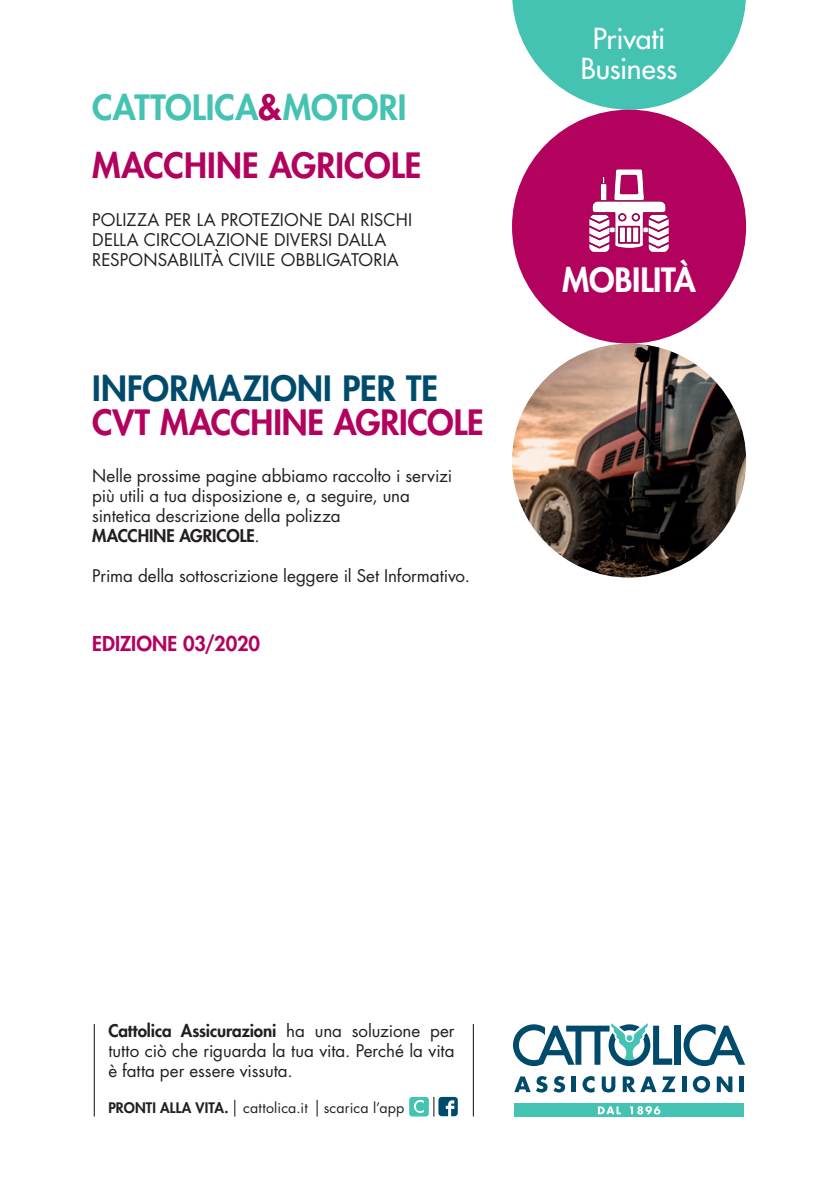
<style>
.page{position:relative;width:840px;height:1191px;background:#fff}
.page>*{position:absolute;margin:0;border:0;box-sizing:border-box;transform-origin:0 0}
.t1{font:800 34px "Futura Std";letter-spacing:-.005em;color:#b3025e}
.t2{font:800 34px "Futura Std";letter-spacing:.005em;color:#004b6c}
.t3{font:800 34px "Futura Std";color:#44c2b2}
.t4{font:800 32.6px "Futura Std";letter-spacing:-.01em;color:#fff}
.t5{font:500 28.4px/30px "Futura Std";letter-spacing:-.005em;color:#fff;text-align:center}
.t6{font:800 20px "Futura Std";letter-spacing:-.005em;color:#b3025e}
.t7{font:17px/20px "Futura Std";color:#231f20}
.t8{font:14.2px "Futura Std";letter-spacing:.015em;color:#231f20}
.s1{color:#b3025e}
.s2{font-weight:800}
</style>
<div class="page">
<svg style="left:512px;top:0;width:233px;height:110px"></svg>
<hr style="left:94px;top:1024px;width:1px;height:92px;background:#231f20">
<svg style="left:234px;top:1099px;width:1px;height:17px"></svg>
<svg style="left:316px;top:1099px;width:1px;height:17px"></svg>
<hr style="left:472px;top:1024px;width:1px;height:92px;background:#231f20">
<svg style="left:514px;top:1076px;width:33px;height:16px"></svg>
<svg style="left:553px;top:1076px;width:11px;height:16px"></svg>
<hr style="left:571px;top:1076px;width:4px;height:16px;background:#004b6c">
<svg style="left:582px;top:1076px;width:12px;height:16px"></svg>
<svg style="left:601px;top:1076px;width:14px;height:16px"></svg>
<svg style="left:622px;top:1076px;width:53px;height:16px"></svg>
<svg style="left:682px;top:1076px;width:3px;height:16px"></svg>
<svg style="left:692px;top:1076px;width:17px;height:16px"></svg>
<svg style="left:716px;top:1076px;width:16px;height:16px"></svg>
<hr style="left:739px;top:1076px;width:4px;height:16px;background:#004b6c">
<div style="left:674px;top:1025px;width:6px;height:39px;background:#004b6c"></div>
<svg style="left:513px;top:1023px;width:158px;height:43px"></svg>
<svg style="left:683px;top:1024px;width:61px;height:42px"></svg>
<div style="left:514px;top:1103px;width:229px;height:13px;background:#44c2b2"></div>
<svg style="left:629px;top:1106px;width:31px;height:8px"></svg>
<svg style="left:597px;top:1106px;width:23px;height:8px"></svg>
<div style="left:511px;top:110px;width:234px;height:233px;background:#b3025e;border-radius:50%"></div>
<svg style="left:409px;top:1096px;width:48px;height:20px"></svg>
<img style="left:511px;top:343px;width:234px;height:234px;border-radius:117px">
<img style="left:589px;top:169px;width:80px;height:83px">
<h1 class="t3" style="left:92px;top:86px;width:315px">CATTOLICA<span class="s1">&amp;</span>MOTORI</h1>
<h1 class="t1" style="left:92px;top:144px;width:330px">MACCHINE AGRICOLE</h1>
<p class="t7" style="left:92px;top:209px;width:321px">POLIZZA PER LA PROTEZIONE DAI RISCHI<br>DELLA CIRCOLAZIONE DIVERSI DALLA<br>RESPONSABILITÀ CIVILE OBBLIGATORIA</p>
<h1 class="t2" style="left:92px;top:367px;width:347px">INFORMAZIONI PER TE</h1>
<h1 class="t1" style="left:92px;top:401px;width:393px">CVT MACCHINE AGRICOLE</h1>
<p class="t7" style="left:92px;top:466px;width:361px">Nelle prossime pagine abbiamo raccolto i servizi più utili a tua disposizione e, a seguire, una sintetica descrizione della polizza<br><span class="s2">MACCHINE AGRICOLE</span>.</p>
<p class="t7" style="left:92px;top:566px;width:379px">Prima della sottoscrizione leggere il Set Informativo.</p>
<p class="t6" style="left:92px;top:631px;width:169px">EDIZIONE 03/2020</p>
<h3 class="t5" style="left:580px;top:23px;width:98px">Privati<br>Business</h3>
<h2 class="t4" style="left:562px;top:259px;width:135px">MOBILITÀ</h2>
<p class="t7" style="left:108px;top:1021px;width:347px;text-align:justify"><span class="s2">Cattolica Assicurazioni</span> ha una soluzione per tutto ciò che riguarda la tua vita. Perché la vita è fatta per essere vissuta.</p>
<p class="t8" style="left:108px;top:1098px;width:297px"><span class="s2">PRONTI ALLA VITA.</span> cattolica.it scarica l’app</p>
</div>
